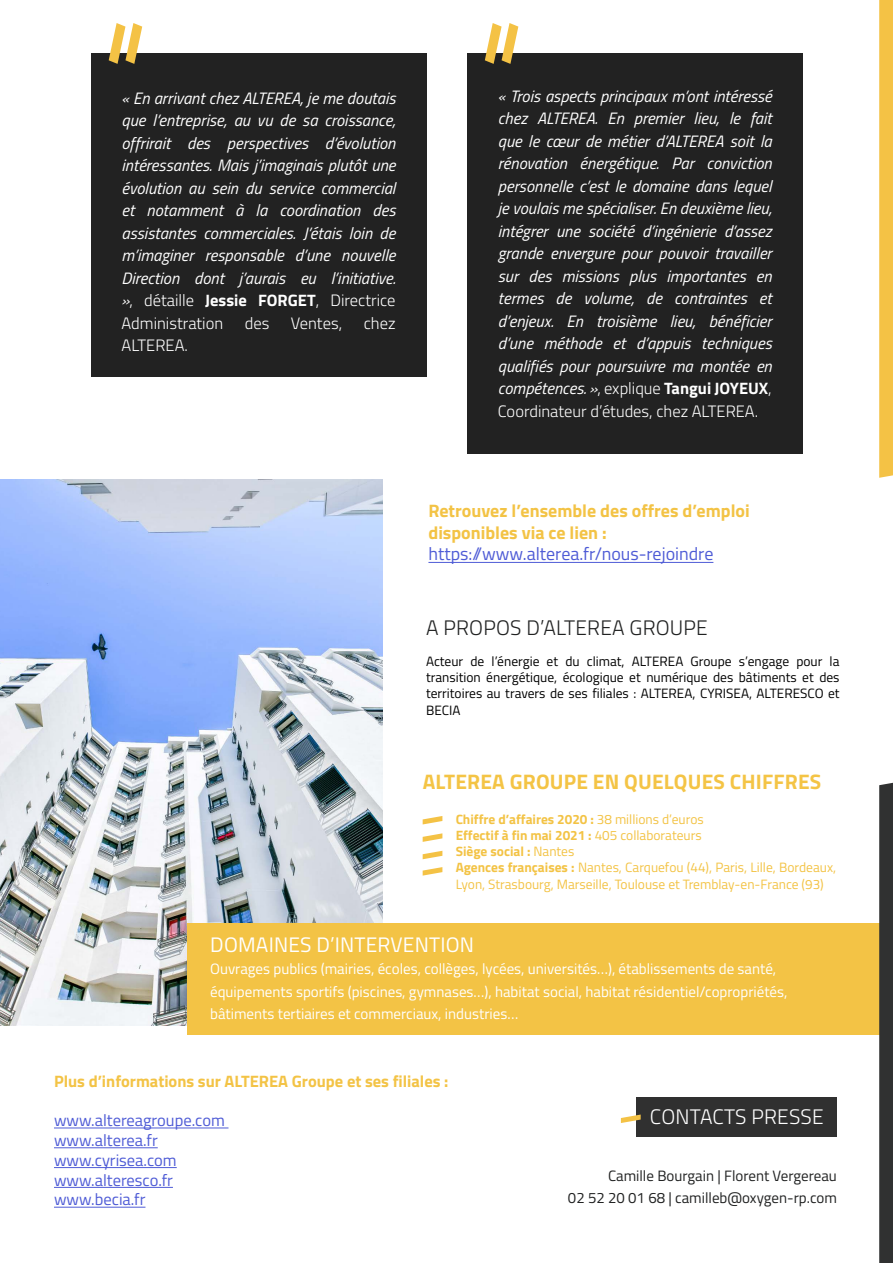
<style>
.page{position:relative;width:893px;height:1263px;background:#fff}
.page>*{position:absolute;margin:0;border:0;box-sizing:border-box;transform-origin:0 0}
.t1{font:700 21px "Titillium Web";letter-spacing:.01em;color:#f4c445}
.t2{font:300 21px "Titillium Web";letter-spacing:.01em;color:#212222}
.t3{font:21px "Titillium";letter-spacing:.01em;color:#fff}
.t4{font:300 21px "Titillium Web";letter-spacing:.01em;color:#fff}
.t5{font:700 18px/21.6px "Titillium";color:#f3c345}
.t6{font:18px "Titillium";color:#4f5cd6}
.t7{font:italic 16.5px/22.5px "Titillium Web";color:#fff;text-align:justify}
.t8{font:16.5px/19.8px "Titillium";color:#4f5cd6}
.t9{font:700 16.5px "Titillium";color:#f3c345}
.t10{font:300 16.5px "Titillium Web";color:#fff}
.t11{font:15px/22.5px "Titillium";color:#fff}
.t12{font:15px/22.5px "Titillium";color:#212222;text-align:right}
.t13{font:13.5px/16.2px "Titillium";color:#000;text-align:justify}
.t14{font:13.5px/16.2px "Titillium";color:#f3c345}
.t15{font:700 13.5px/16.2px "Titillium Web";color:#f3c345}
.s1{font-weight:300;font-style:normal}
.s2{font-weight:700;font-style:normal}
.s3{font-family:"Titillium";font-weight:400}
.s4{font-family:"Titillium Web";font-weight:700}
</style>
<div class="page">
<img style="left:0;top:479px;width:382px;height:546px">
<div style="left:188px;top:923px;width:705px;height:111px;background:#f3c345"></div>
<hr style="left:54px;top:1128px;width:174px;height:1px;background:#4f5cd6">
<hr style="left:54px;top:1147px;width:104px;height:1px;background:#4f5cd6">
<hr style="left:54px;top:1167px;width:123px;height:1px;background:#4f5cd6">
<hr style="left:54px;top:1187px;width:119px;height:1px;background:#4f5cd6">
<hr style="left:54px;top:1207px;width:91px;height:1px;background:#4f5cd6">
<svg style="left:423px;top:816px;width:19px;height:8px"></svg>
<svg style="left:423px;top:833px;width:19px;height:9px"></svg>
<svg style="left:423px;top:851px;width:19px;height:8px"></svg>
<div style="left:637px;top:1097px;width:200px;height:39px;background:#303030"></div>
<svg style="left:621px;top:1114px;width:20px;height:9px"></svg>
<svg style="left:879px;top:0;width:14px;height:478px;background:#f4c348"></svg>
<svg style="left:879px;top:783px;width:14px;height:480px;background:#333434"></svg>
<svg style="left:423px;top:867px;width:19px;height:8px"></svg>
<hr style="left:428px;top:562px;width:285px;height:1px;background:#4f5cd6">
<div style="left:91px;top:53px;width:335px;height:324px;background:#222"></div>
<svg style="left:109px;top:23px;width:33px;height:41px"></svg>
<div style="left:467px;top:53px;width:335px;height:401px;background:#222"></div>
<svg style="left:485px;top:23px;width:33px;height:41px"></svg>
<p class="t7" style="left:122px;top:86px;width:275px">« En arrivant chez ALTEREA, je me doutais que l’entreprise, au vu de sa croissance, offrirait des perspectives d’évolution intéressantes. Mais j’imaginais plutôt une évolution au sein du service commercial et notamment à la coordination des assistantes commerciales. J’étais loin de m’imaginer responsable d’une nouvelle Direction dont j’aurais eu l’initiative. »<span class="s1">, détaille</span> <span class="s2">Jessie FORGET</span><span class="s1">, Directrice Administration</span></p>
<p class="t10" style="left:245px;top:311px;width:26px">des</p>
<p class="t10" style="left:291px;top:311px;width:53px">Ventes,</p>
<p class="t10" style="left:364px;top:311px;width:33px">chez</p>
<p class="t10" style="left:122px;top:333px;width:68px">ALTEREA.</p>
<p class="t7" style="left:498px;top:84px;width:275px">« Trois aspects principaux m’ont intéressé chez ALTEREA. En premier lieu, le fait que le cœur de métier d’ALTEREA soit la rénovation énergétique. Par conviction personnelle c’est le domaine dans lequel je voulais me spécialiser. En deuxième lieu, intégrer une société d’ingénierie d’assez grande envergure pour pouvoir travailler sur des missions plus importantes en termes de volume, de contraintes et d’enjeux. En troisième lieu, bénéficier d’une méthode et d’appuis techniques qualifiés pour poursuivre ma montée en compétences. »<span class="s1">, explique</span> <span class="s2">Tangui JOYEUX</span><span class="s1">, Coordinateur d’études, chez ALTEREA.</span></p>
<p class="t5" style="left:428px;top:499px;width:323px">Retrouvez l’ensemble des offres d’emploi disponibles via ce lien :</p>
<p class="t6" style="left:428px;top:541px;width:286px">https://www.alterea.fr/nous-rejoindre</p>
<p class="t2" style="left:426px;top:612px;width:283px">A PROPOS D’ALTEREA GROUPE</p>
<p class="t13" style="left:426px;top:652px;width:415px">Acteur de l’énergie et du climat, ALTEREA Groupe s’engage pour la transition énergétique, écologique et numérique des bâtiments et des territoires au travers de ses filiales : ALTEREA, CYRISEA, ALTERESCO et BECIA</p>
<p class="t1" style="left:423px;top:766px;width:400px">ALTEREA GROUPE EN QUELQUES CHIFFRES</p>
<p class="t15" style="left:456px;top:810px;width:250px">Chiffre d’affaires 2020 : <span class="s3">38 millions d’euros<br></span>Effectif à fin mai 2021 : <span class="s3">405 collaborateurs<br></span>Siège social : <span class="s3">Nantes</span></p>
<p class="t14" style="left:456px;top:859px;width:382px"><span class="s4">Agences françaises :</span> Nantes, Carquefou (44), Paris, Lille, Bordeaux,<br>Lyon, Strasbourg, Marseille, Toulouse et Tremblay-en-France (93)</p>
<p class="t3" style="left:210px;top:929px;width:265px">DOMAINES D’INTERVENTION</p>
<p class="t11" style="left:210px;top:957px;width:579px">Ouvrages publics (mairies, écoles, collèges, lycées, universités…), établissements de santé, équipements sportifs (piscines, gymnases…), habitat social, habitat résidentiel/copropriétés, bâtiments tertiaires et commerciaux, industries…</p>
<p class="t9" style="left:54px;top:1068px;width:396px">Plus d’informations sur ALTEREA Groupe et ses filiales :</p>
<p class="t8" style="left:54px;top:1110px;width:172px">www.altereagroupe.com www.alterea.fr www.cyrisea.com www.alteresco.fr www.becia.fr</p>
<p class="t4" style="left:650px;top:1101px;width:175px">CONTACTS PRESSE</p>
<p class="t12" style="left:568px;top:1164px;width:270px">Camille Bourgain | Florent Vergereau<br>02 52 20 01 68 | camilleb@oxygen-rp.com</p>
</div>
